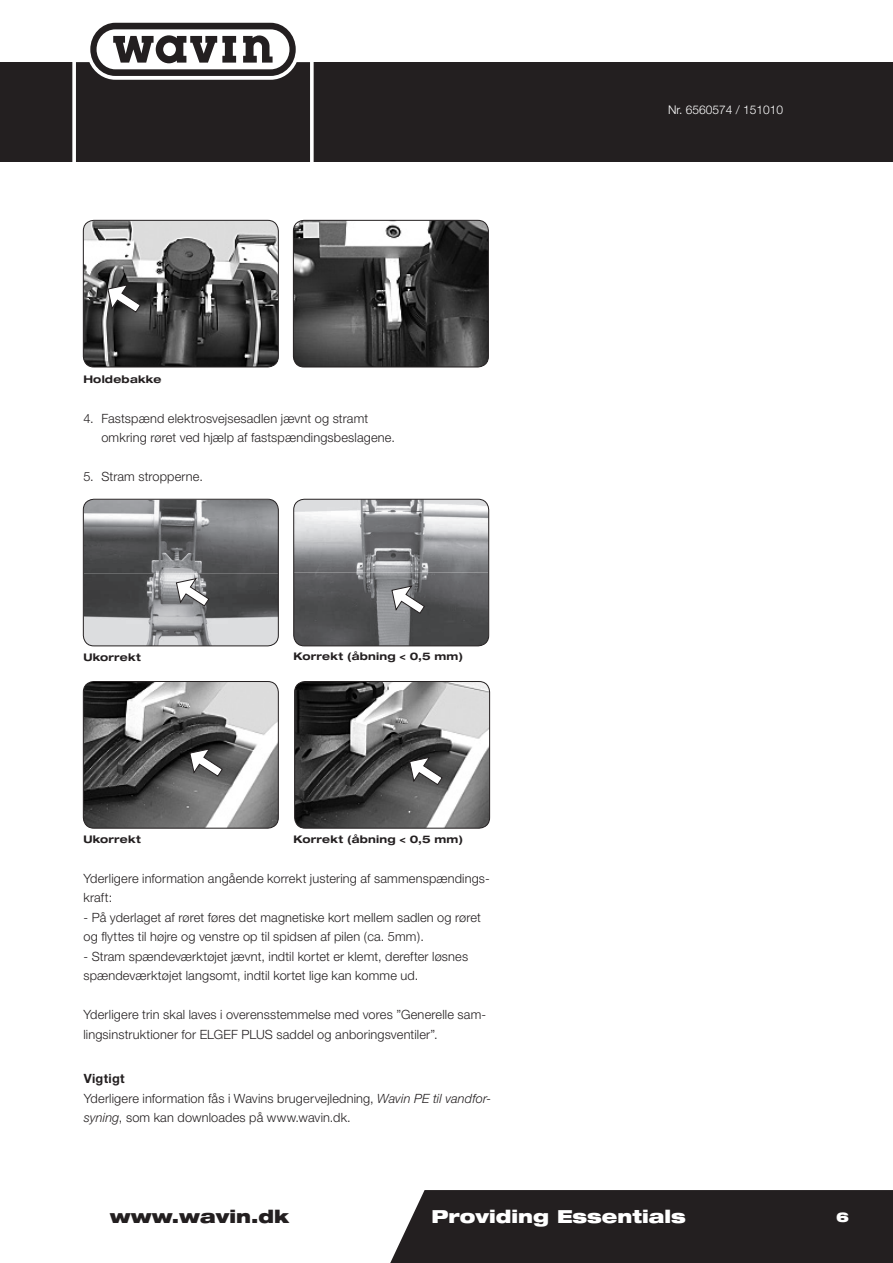
<style>
.page{position:relative;width:893px;height:1263px;background:#fff}
.page>*{position:absolute;margin:0;border:0;box-sizing:border-box;transform-origin:0 0}
.t1{font:900 expanded 18px "Helvetica Neue";color:#fff}
.t2{font:900 expanded 18px "Helvetica Neue";color:#231f20}
.t3{font:900 expanded 13.5px "Helvetica Neue";color:#fff}
.Brødtekst{font:300 12.75px/19.5px "Helvetica Neue";letter-spacing:.01em;color:#231f20}
.Brødtekst-2{font:700 12.75px "Helvetica Neue";letter-spacing:.02em;color:#231f20}
.t4{font:12.3px "Arial";color:#231f20}
.t5{font:300 12px "Helvetica Neue";color:#fff}
.Brødtekst_Overskrift{font:700 expanded 10.5px "Helvetica Neue";letter-spacing:.02em;color:#231f20}
.t6{font:700 9.9px "Arial";color:#231f20}
.s1{font-style:italic}
</style>
<div class="page">
<div style="left:0;top:62px;width:893px;height:99px;background:#231f20"></div>
<svg style="left:72px;top:22px;width:242px;height:139px"></svg>
<div style="left:390px;top:1190px;width:503px;height:73px;background:#231f20"></div>
<img style="left:83px;top:681px;width:195px;height:147px">
<div style="left:83px;top:681px;width:196px;height:147px;border:1px solid #231f20;border-radius:11px"></div>
<img style="left:84px;top:500px;width:194px;height:146px">
<div style="left:83px;top:499px;width:196px;height:147px;border:1px solid #231f20;border-radius:11px"></div>
<img style="left:294px;top:499px;width:195px;height:147px">
<div style="left:293px;top:499px;width:196px;height:147px;border:1px solid #231f20;border-radius:11px"></div>
<img style="left:295px;top:681px;width:195px;height:147px">
<div style="left:294px;top:681px;width:196px;height:147px;border:1px solid #231f20;border-radius:11px"></div>
<img style="left:83px;top:220px;width:195px;height:147px">
<div style="left:83px;top:220px;width:196px;height:147px;border:1px solid #231f20;border-radius:11px"></div>
<img style="left:293px;top:220px;width:195px;height:147px">
<div style="left:293px;top:220px;width:196px;height:147px;border:1px solid #231f20;border-radius:11px"></div>
<svg style="left:107px;top:284px;width:34px;height:29px"></svg>
<svg style="left:189px;top:748px;width:34px;height:29px"></svg>
<svg style="left:176px;top:578px;width:34px;height:29px"></svg>
<svg style="left:409px;top:756px;width:34px;height:30px"></svg>
<svg style="left:391px;top:585px;width:34px;height:29px"></svg>
<p class="t5" style="left:668px;top:102px;width:117px">Nr. 6560574 / 151010</p>
<p class="Brødtekst_Overskrift" style="left:83px;top:372px;width:80px">Holdebakke</p>
<p class="Brødtekst" style="left:101px;top:408px;width:295px;text-indent:-18px">4. Fastspænd elektrosvejsesadlen jævnt og stramt omkring røret ved hjælp af fastspændingsbeslagene.</p>
<p class="Brødtekst" style="left:83px;top:467px;width:121px">5. Stram stropperne.</p>
<p class="Brødtekst_Overskrift" style="left:83px;top:650px;width:59px">Ukorrekt</p>
<p class="Brødtekst_Overskrift" style="left:293px;top:650px;width:171px">Korrekt (åbning &lt; 0,5 mm)</p>
<p class="Brødtekst_Overskrift" style="left:293px;top:832px;width:171px">Korrekt (åbning &lt; 0,5 mm)</p>
<p class="Brødtekst_Overskrift" style="left:83px;top:833px;width:59px">Ukorrekt</p>
<p class="t6" style="left:373px;top:839px;width:114px">Richtig (Spalt &lt; 0,5 mm)</p>
<p class="t4" style="left:67px;top:867px;width:428px">Die Montageanleitung für Schellen und Anbohrventile aus dem „Georg Fischer</p>
<p class="Brødtekst" style="left:83px;top:868px;width:408px">Yderligere information angående korrekt justering af sammenspændings&shy;kraft:</p>
<p class="Brødtekst" style="left:83px;top:907px;width:399px">- På yderlaget af røret føres det magnetiske kort mellem sadlen og røret og flyttes til højre og venstre op til spidsen af pilen (ca. 5mm).</p>
<p class="Brødtekst" style="left:83px;top:946px;width:386px">- Stram spændeværktøjet jævnt, indtil kortet er klemt, derefter løsnes spændeværktøjet langsomt, indtil kortet lige kan komme ud.</p>
<p class="Brødtekst" style="left:83px;top:1005px;width:404px">Yderligere trin skal laves i overensstemmelse med vores ”Generelle sam&shy;lingsinstruktioner for ELGEF PLUS saddel og anboringsventiler”.</p>
<p class="Brødtekst-2" style="left:84px;top:1071px;width:42px">Vigtigt</p>
<p class="Brødtekst" style="left:84px;top:1088px;width:409px">Yderligere information fås i Wavins brugervejledning, <span class="s1">Wavin PE til vandfor&shy;syning</span>, som kan downloades på www.wavin.dk.</p>
<h1 class="t2" style="left:110px;top:1205px;width:181px">www.wavin.dk</h1>
<h1 class="t1" style="left:431px;top:1205px;width:256px">Providing Essentials</h1>
<p class="t3" style="left:836px;top:1208px;width:15px">6</p>
</div>
